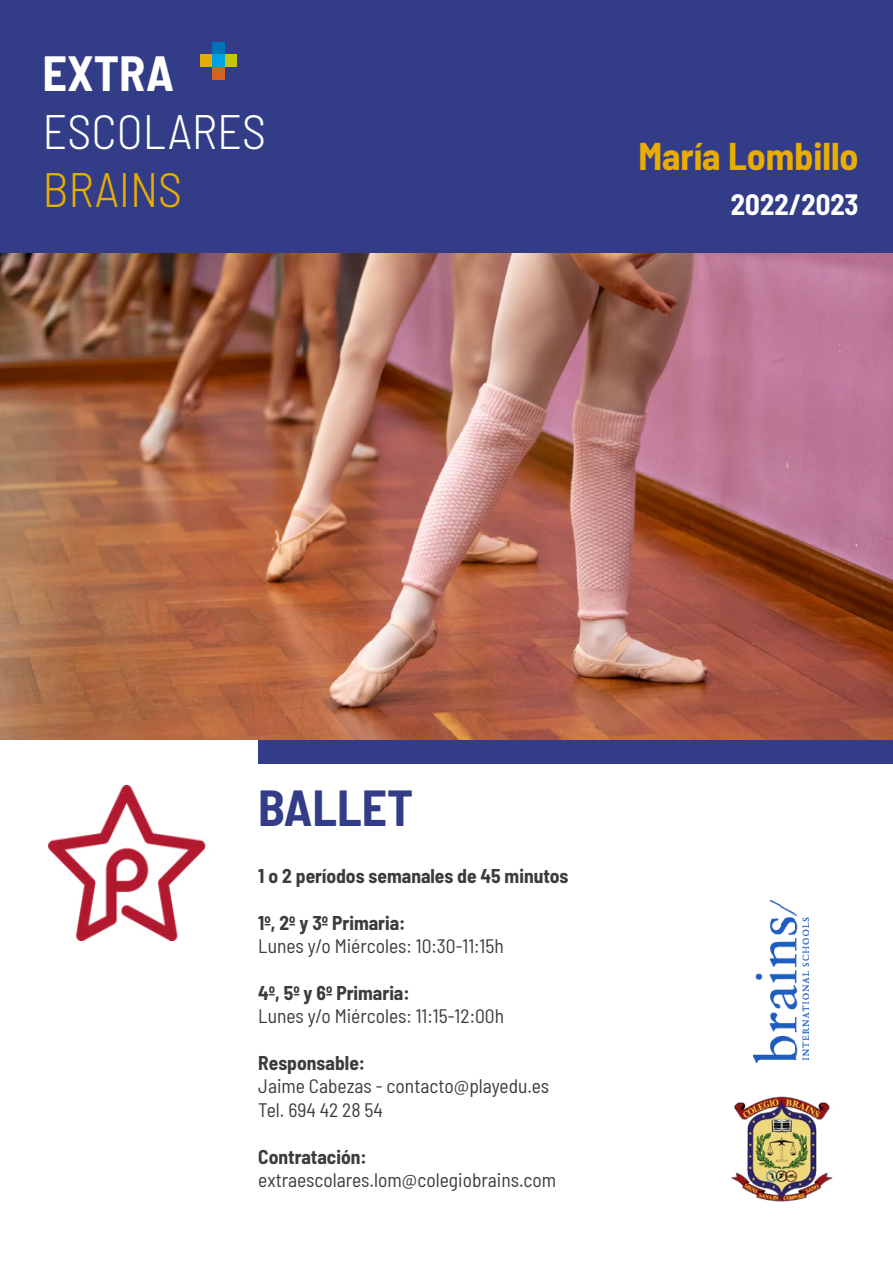
<style>
.page{position:relative;width:893px;height:1263px;background:#fff}
.page>*{position:absolute;margin:0;border:0;box-sizing:border-box;transform-origin:0 0}
.t1{font:700 semi-condensed 49.5px "Barlow";color:#333d87}
.t2{font:300 semi-condensed 48.3px "Barlow";color:#fff}
.t3{font:300 semi-condensed 48.3px "Barlow";color:#e8ad03}
.t4{font:700 semi-condensed 48.3px "Barlow";color:#fff}
.t5{font:700 semi-condensed 37.8px "Barlow";color:#e8ad03}
.t6{font:700 semi-condensed 28.8px "Barlow";color:#fff}
.t7{font:semi-condensed 19.5px/23.4px "Barlow";color:#3d3c3b}
.t8{font:700 semi-condensed 19.5px "Barlow";color:#3d3c3b}
</style>
<div class="page">
<img style="left:0;top:253px;width:893px;height:487px">
<div style="left:258px;top:740px;width:635px;height:23px;background:#333d87"></div>
<div style="left:0;top:0;width:893px;height:253px;background:#333d87"></div>
<div style="left:212px;top:43px;width:13px;height:12px;background:#0073ba"></div>
<div style="left:225px;top:55px;width:12px;height:12px;background:#c2c70a"></div>
<div style="left:212px;top:67px;width:13px;height:12px;background:#d9611f"></div>
<div style="left:200px;top:55px;width:12px;height:12px;background:#e8ad03"></div>
<div style="left:212px;top:55px;width:13px;height:12px;background:#00a1e3"></div>
<img style="left:48px;top:786px;width:158px;height:155px">
<img style="left:753px;top:901px;width:56px;height:162px">
<img style="left:731px;top:1096px;width:102px;height:106px">
<h2 class="t4" style="left:43px;top:38px;width:133px">EXTRA</h2>
<h2 class="t2" style="left:43px;top:97px;width:225px">ESCOLARES</h2>
<h2 class="t3" style="left:43px;top:155px;width:141px">BRAINS</h2>
<h3 class="t5" style="left:638px;top:129px;width:222px">María Lombillo</h3>
<h3 class="t6" style="left:731px;top:184px;width:129px">2022/2023</h3>
<h1 class="t1" style="left:258px;top:772px;width:156px">BALLET</h1>
<p class="t8" style="left:258px;top:861px;width:312px">1 o 2 períodos semanales de 45 minutos</p>
<p class="t8" style="left:258px;top:908px;width:149px">1º, 2º y 3º Primaria:</p>
<p class="t7" style="left:258px;top:933px;width:247px">Lunes y/o Miércoles: 10:30-11:15h</p>
<p class="t8" style="left:258px;top:978px;width:153px">4º, 5º y 6º Primaria:</p>
<p class="t7" style="left:258px;top:1003px;width:247px">Lunes y/o Miércoles: 11:15-12:00h</p>
<p class="t8" style="left:258px;top:1049px;width:108px">Responsable:</p>
<p class="t7" style="left:258px;top:1073px;width:292px">Jaime Cabezas - contacto@playedu.es<br>Tel. 694 42 28 54</p>
<p class="t8" style="left:258px;top:1142px;width:110px">Contratación:</p>
<p class="t7" style="left:258px;top:1167px;width:299px">extraescolares.lom@colegiobrains.com</p>
</div>
